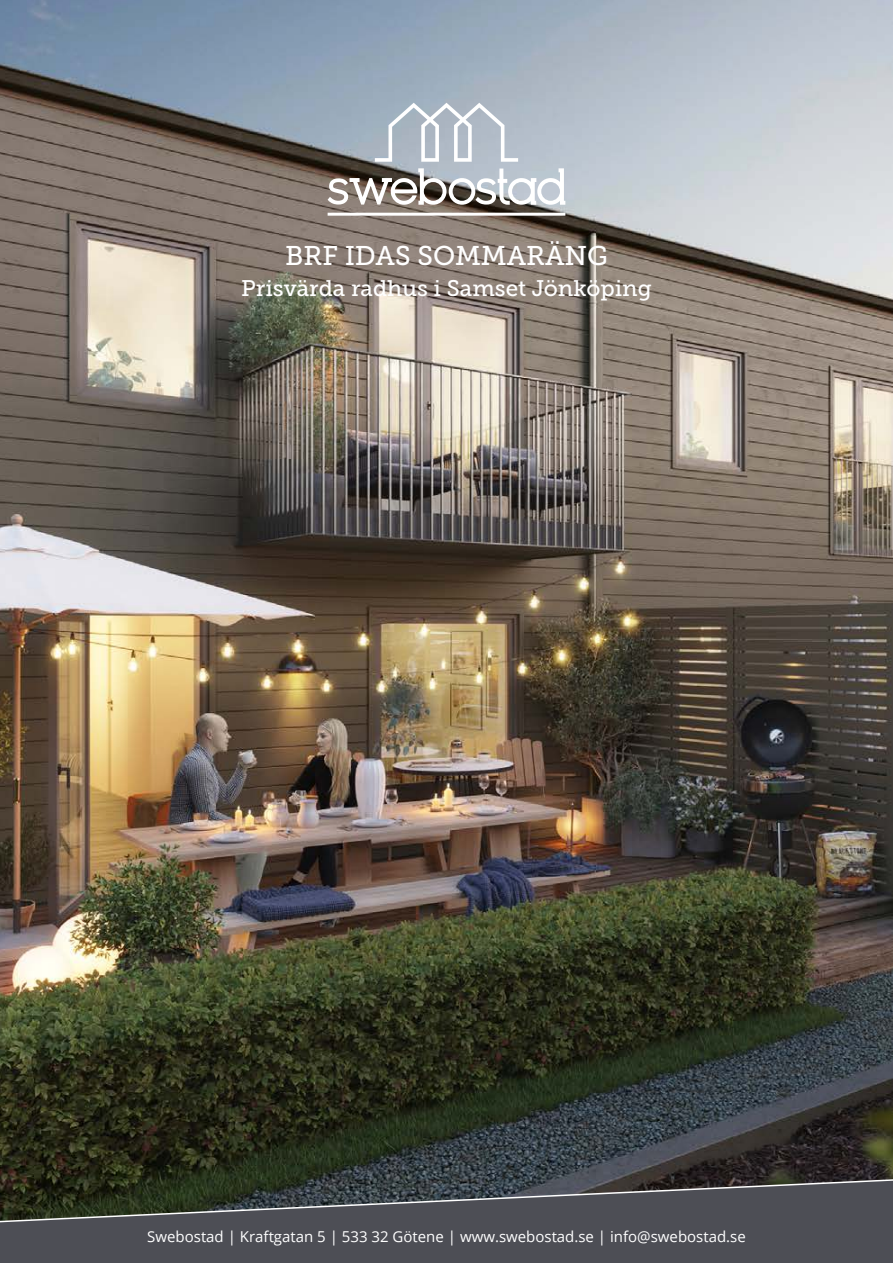
<style>
.page{position:relative;width:893px;height:1263px;background:#fff}
.page>*{position:absolute;margin:0;border:0;box-sizing:border-box;transform-origin:0 0}
.t1{font:27px "Museo Slab 500";color:#fff}
.t2{font:22.5px "Museo Slab 500";color:#fff}
.t3{font:15px "Open Sans";color:#fff}
</style>
<div class="page">
<img style="left:0;top:0;width:893px;height:1177px">
<svg style="left:0;top:1177px;width:893px;height:86px;background:#474a4d"></svg>
<svg style="left:328px;top:168px;width:237px;height:37px"></svg>
<svg style="left:375px;top:103px;width:143px;height:59px"></svg>
<hr style="left:328px;top:213px;width:237px;height:3px;background:#fff">
<h1 class="t1" style="left:285px;top:240px;width:324px">BRF IDAS SOMMARÄNG</h1>
<h2 class="t2" style="left:241px;top:276px;width:412px">Prisvärda radhus i Samset Jönköping</h2>
<p class="t3" style="left:147px;top:1226px;width:600px">Swebostad | Kraftgatan 5 | 533 32 Götene | www.swebostad.se | info@swebostad.se</p>
</div>
